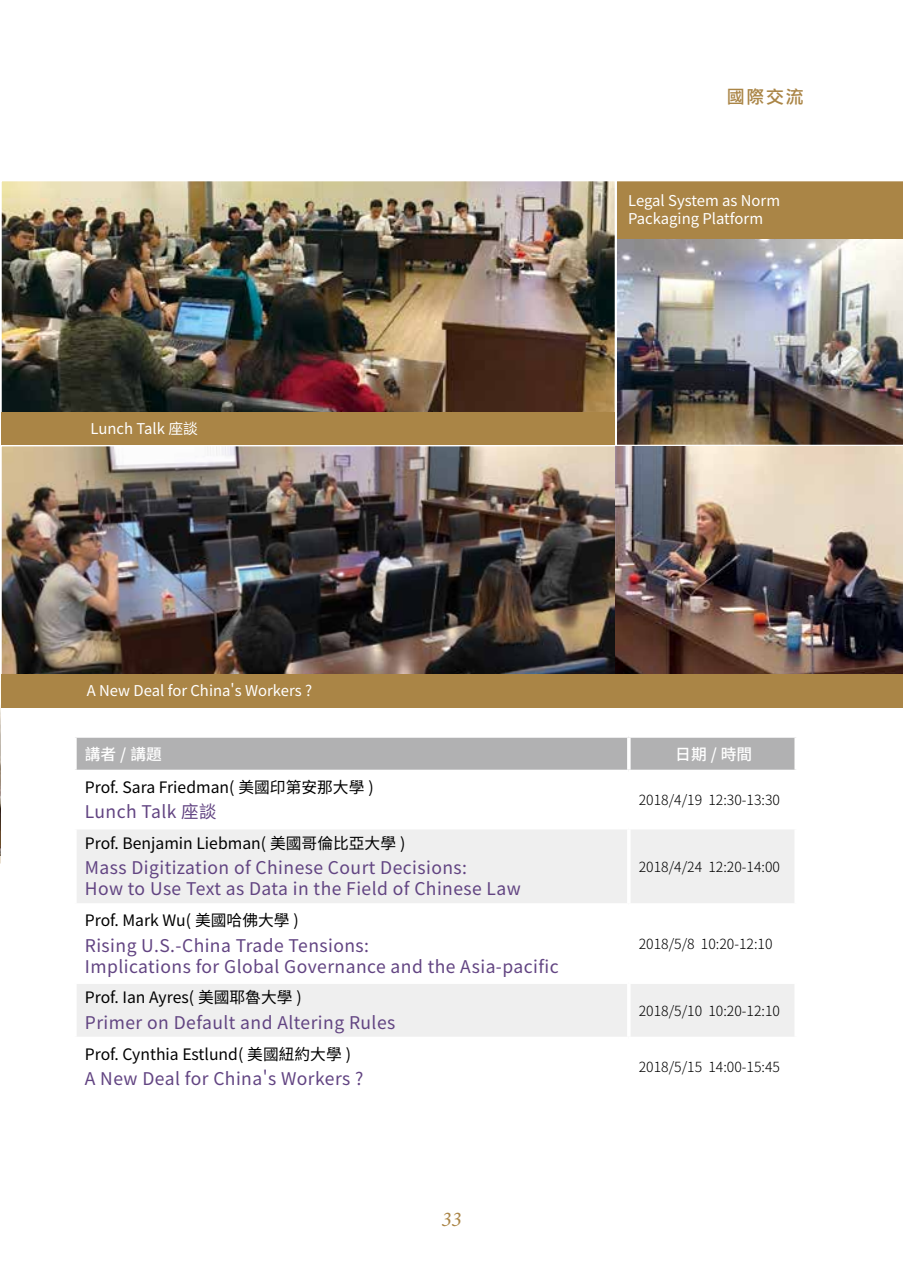
<style>
.page{position:relative;width:903px;height:1275px;background:#fff}
.page>*{position:absolute;margin:0;border:0;box-sizing:border-box;transform-origin:0 0}
.t1{font:italic 21px "Minion Pro";color:#aa8546}
.t2{font:17.85px "DF Li Hei Std W5";color:#aa8546}
.t3{font:17.5px/21px "Source Han Sans TC";letter-spacing:.025em;color:#624482}
.t4{font:15.75px "Source Han Sans TC";color:#000}
.t5{font:500 15.75px "Source Han Sans TC";color:#fff}
.t6{font:14.88px/17.8px "Source Han Sans TC";color:#fff}
.t7{font:300 14px "Source Han Sans TC";color:#000}
</style>
<div class="page">
<img style="left:0;top:684px;width:1px;height:171px">
<img style="left:3px;top:183px;width:610px;height:230px">
<img style="left:3px;top:448px;width:612px;height:227px">
<div style="left:77px;top:738px;width:717px;height:32px;background:#b1b1b2"></div>
<svg style="left:77px;top:830px;width:717px;height:207px;fill:#efefef"></svg>
<svg style="left:75px;top:737px;width:554px;height:1px"></svg>
<svg style="left:75px;top:738px;width:2px;height:32px"></svg>
<svg style="left:629px;top:737px;width:167px;height:1px"></svg>
<svg style="left:627px;top:738px;width:4px;height:32px"></svg>
<svg style="left:794px;top:738px;width:2px;height:32px"></svg>
<hr style="left:627px;top:829px;width:4px;height:74px;background:#fff">
<hr style="left:73px;top:903px;width:556px;height:4px;background:#fff">
<hr style="left:629px;top:903px;width:169px;height:4px;background:#fff">
<hr style="left:627px;top:907px;width:4px;height:73px;background:#fff">
<hr style="left:73px;top:980px;width:556px;height:4px;background:#fff">
<hr style="left:629px;top:980px;width:169px;height:4px;background:#fff">
<hr style="left:627px;top:984px;width:4px;height:53px;background:#fff">
<img style="left:617px;top:181px;width:286px;height:264px">
<img style="left:615px;top:447px;width:288px;height:228px">
<div style="left:1px;top:413px;width:614px;height:32px;background:#aa8546"></div>
<div style="left:618px;top:184px;width:285px;height:55px;background:#aa8546"></div>
<div style="left:1px;top:675px;width:902px;height:33px;background:#aa8546"></div>
<p class="t2" style="left:727px;top:87px;width:78px">國際交流</p>
<p class="t6" style="left:91px;top:420px;width:109px">Lunch Talk 座談</p>
<p class="t6" style="left:87px;top:682px;width:227px">A New Deal for China's Workers ?</p>
<p class="t6" style="left:628px;top:192px;width:153px">Legal System as Norm<br>Packaging Platform</p>
<p class="t5" style="left:85px;top:745px;width:79px">講者 / 講題</p>
<p class="t5" style="left:675px;top:745px;width:79px">日期 / 時間</p>
<p class="t4" style="left:85px;top:778px;width:290px">Prof. Sara Friedman( 美國印第安那大學 )</p>
<p class="t3" style="left:85px;top:802px;width:133px">Lunch Talk 座談</p>
<p class="t7" style="left:639px;top:792px;width:143px">2018/4/19 12:30-13:30</p>
<p class="t4" style="left:85px;top:834px;width:322px">Prof. Benjamin Liebman( 美國哥倫比亞大學 )</p>
<p class="t3" style="left:85px;top:858px;width:437px">Mass Digitization of Chinese Court Decisions:<br>How to Use Text as Data in the Field of Chinese Law</p>
<p class="t7" style="left:639px;top:859px;width:143px">2018/4/24 12:20-14:00</p>
<p class="t4" style="left:85px;top:912px;width:215px">Prof. Mark Wu( 美國哈佛大學 )</p>
<p class="t3" style="left:85px;top:935px;width:475px">Rising U.S.-China Trade Tensions:<br>Implications for Global Governance and the Asia-pacific</p>
<p class="t7" style="left:639px;top:936px;width:135px">2018/5/8 10:20-12:10</p>
<p class="t4" style="left:85px;top:989px;width:218px">Prof. Ian Ayres( 美國耶魯大學 )</p>
<p class="t3" style="left:85px;top:1012px;width:312px">Primer on Default and Altering Rules</p>
<p class="t7" style="left:639px;top:1003px;width:143px">2018/5/10 10:20-12:10</p>
<p class="t4" style="left:85px;top:1045px;width:268px">Prof. Cynthia Estlund( 美國紐約大學 )</p>
<p class="t3" style="left:85px;top:1069px;width:280px">A New Deal for China's Workers ?</p>
<p class="t1" style="left:441px;top:1205px;width:22px">33</p>
<p class="t7" style="left:639px;top:1059px;width:143px">2018/5/15 14:00-15:45</p>
</div>
